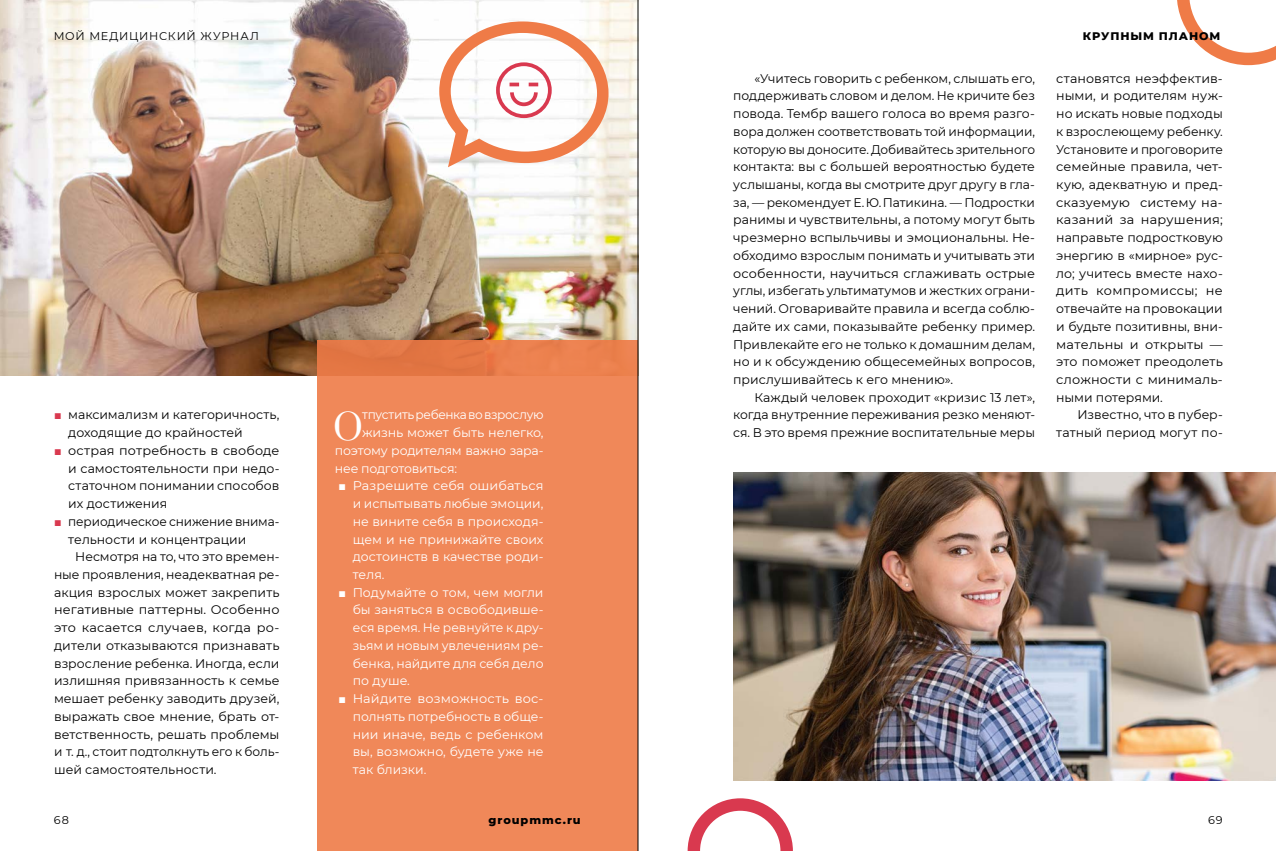
<style>
.page{position:relative;width:1276px;height:851px;background:#fff}
.page>*{position:absolute;margin:0;border:0;box-sizing:border-box;transform-origin:0 0}
.t1{font:34.62px "Prata";color:#fff}
.t2{font:12.5px/17.8px "Montserrat";color:#000;text-align:justify}
.t3{font:12.5px/17.8px "Montserrat";letter-spacing:-.005em;color:#fff;text-align:justify}
.t4{font:12.5px "Montserrat";letter-spacing:.02em;color:#000}
.t5{font:12.5px "Montserrat";letter-spacing:-.025em;color:#fff}
.t6{font:11.25px "Montserrat";letter-spacing:.07em;color:#000}
.t7{font:800 11.25px "Montserrat";letter-spacing:.08em;color:#000}
.s1{font-family:"Arial";font-weight:700;color:#d9394f}
.s2{font-family:"Arial";font-weight:700}
</style>
<div class="page">
<svg style="left:687px;top:798px;width:106px;height:52px"></svg>
<img style="left:0;top:0;width:638px;height:375px">
<img style="left:733px;top:472px;width:543px;height:308px">
<div style="left:317px;top:339px;width:321px;height:511px;background:#f08859"></div>
<svg style="left:1177px;top:0;width:99px;height:65px"></svg>
<svg style="left:433px;top:15px;width:181px;height:163px"></svg>
<hr style="left:638px;top:0;width:1px;height:850px;background:#000">
<p class="t6" style="left:54px;top:28px;width:207px">мой М едицинский журнал</p>
<p class="t7" style="left:1083px;top:28px;width:139px">Крупным планом</p>
<p class="t2" style="left:68px;top:405px;width:213px;text-indent:-14px"><span class="s1">■</span> максимализм и категоричность, доходящие до крайностей</p>
<p class="t2" style="left:68px;top:441px;width:213px;text-indent:-14px"><span class="s1">■</span> острая потребность в свободе и самостоятельности при недо&shy;статочном понимании способов их достижения</p>
<p class="t2" style="left:54px;top:512px;width:227px"><span class="s1">■</span> периодическое снижение внима-</p>
<p class="t2" style="left:68px;top:529px;width:180px">тельности и концентрации</p>
<p class="t2" style="left:75px;top:547px;width:206px">Несмотря на то, что это времен-</p>
<p class="t2" style="left:54px;top:565px;width:227px">ные проявления, неадекватная ре-</p>
<p class="t2" style="left:54px;top:583px;width:227px">акция взрослых может закрепить</p>
<p class="t2" style="left:54px;top:600px;width:227px">негативные паттерны. Особенно</p>
<p class="t4" style="left:54px;top:619px;width:227px">это касается случаев, когда ро-</p>
<p class="t2" style="left:54px;top:636px;width:227px">дители отказываются признавать</p>
<p class="t2" style="left:54px;top:653px;width:227px">взросление ребенка. Иногда, если</p>
<p class="t2" style="left:54px;top:671px;width:227px">излишняя привязанность к семье</p>
<p class="t2" style="left:54px;top:689px;width:227px">мешает ребенку заводить друзей,</p>
<p class="t2" style="left:54px;top:707px;width:227px">выражать свое мнение, брать от-</p>
<p class="t2" style="left:54px;top:724px;width:227px">ветственность, решать проблемы</p>
<p class="t2" style="left:54px;top:742px;width:227px">и т. д., стоит подтолкнуть его к боль-</p>
<p class="t2" style="left:54px;top:760px;width:164px">шей самостоятельности.</p>
<p class="t5" style="left:362px;top:406px;width:183px">тпустить ребенка во взрослую</p>
<p class="t3" style="left:362px;top:423px;width:183px">жизнь может быть нелегко,</p>
<p class="t3" style="left:335px;top:441px;width:210px">поэтому родителям важно зара-</p>
<p class="t3" style="left:335px;top:459px;width:124px">нее подготовиться:</p>
<p class="t3" style="left:353px;top:476px;width:192px;text-indent:-14px"><span class="s2">■</span> Разрешите себя ошибаться и испытывать любые эмоции, не вините себя в происходя&shy;щем и не принижайте своих достоинств в качестве роди&shy;теля.</p>
<p class="t3" style="left:353px;top:583px;width:192px;text-indent:-14px"><span class="s2">■</span> Подумайте о том, чем могли бы заняться в освободивше&shy;еся время. Не ревнуйте к дру&shy;зьям и новым увлечениям ре&shy;бенка, найдите для себя дело по душе.</p>
<p class="t3" style="left:353px;top:689px;width:192px;text-indent:-14px"><span class="s2">■</span> Найдите возможность вос&shy;полнять потребность в обще&shy;нии иначе, ведь с ребенком вы, возможно, будете уже не так близки.</p>
<h1 class="t1" style="left:333px;top:398px;width:31px">О</h1>
<p class="t2" style="left:733px;top:69px;width:303px;text-indent:21px">«Учитесь говорить с ребенком, слышать его, поддерживать словом и делом. Не кричите без повода. Тембр вашего голоса во время разго&shy;вора должен соответствовать той информации, которую вы доносите. Добивайтесь зрительного контакта: вы с большей вероятностью будете услышаны, когда вы смотрите друг другу в гла&shy;за, — рекомендует Е. Ю. Патикина. — Подростки ранимы и чувствительны, а потому могут быть чрезмерно вспыльчивы и эмоциональны. Не&shy;обходимо взрослым понимать и учитывать эти особенности, научиться сглаживать острые углы, избегать ультиматумов и жестких ограни&shy;чений. Оговаривайте правила и всегда соблю&shy;дайте их сами, показывайте ребенку пример.<br>Привлекайте его не только к домашним делам, но и к обсуждению общесемейных вопросов, прислушивайтесь к его мнению».</p>
<p class="t2" style="left:733px;top:388px;width:303px;text-align:right">Каждый человек проходит «кризис 13 лет», когда внутренние переживания резко меняют-</p>
<p class="t2" style="left:733px;top:423px;width:303px">ся. В это время прежние воспитательные меры</p>
<p class="t2" style="left:1056px;top:69px;width:168px">становятся неэффектив&shy;ными, и родителям нуж&shy;но искать новые подходы к взрослеющему ребенку.<br>Установите и проговорите семейные правила, чет&shy;кую, адекватную и пред&shy;сказуемую систему на&shy;казаний за нарушения; направьте подростковую энергию в «мирное» рус&shy;ло; учитесь вместе нахо&shy;дить компромиссы; не отвечайте на провокации и будьте позитивны, вни&shy;мательны и открыты — это поможет преодолеть сложности с минималь&shy;ными потерями.</p>
<p class="t2" style="left:1056px;top:405px;width:168px;text-align:right">Известно, что в пубер&shy;татный период могут по-</p>
<p class="t6" style="left:54px;top:812px;width:17px">68</p>
<p class="t6" style="left:1208px;top:812px;width:16px">69</p>
<p class="t7" style="left:488px;top:811px;width:94px">groupmmc.ru</p>
</div>
